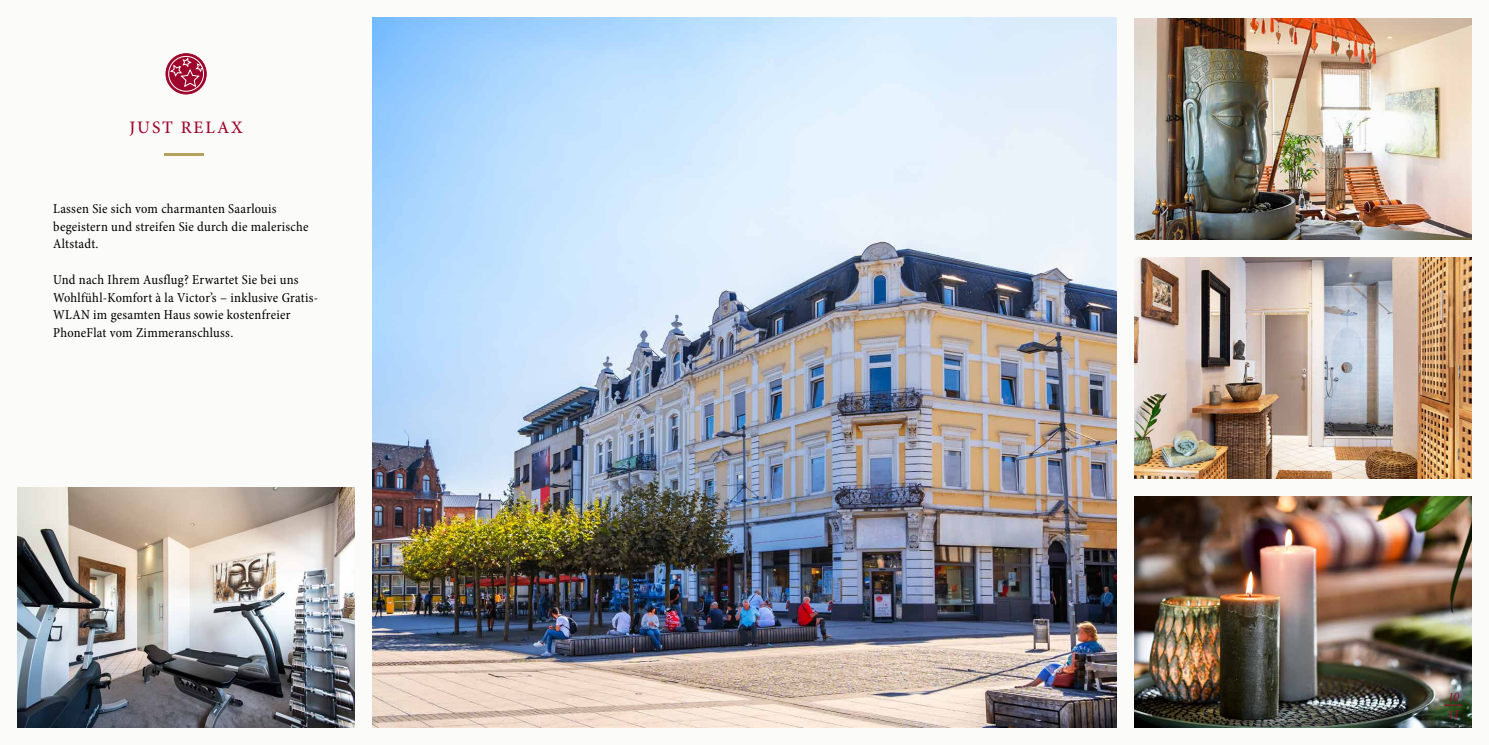
<style>
.page{position:relative;width:1489px;height:745px;background:#fff}
.page>*{position:absolute;margin:0;border:0;box-sizing:border-box;transform-origin:0 0}
.t1{font:500 17.5px "Minion Pro";letter-spacing:.11em;color:#9e052c}
.t2{font:condensed 13.75px/17.8px "Minion Pro";letter-spacing:.015em;color:#000}
.t3{font:italic condensed 13.12px/17.8px "Minion Pro";color:#9e052c}
</style>
<div class="page">
<div style="left:0;top:0;width:1488px;height:744px;background:#fbfbfa"></div>
<img style="left:372px;top:18px;width:744px;height:708px">
<img style="left:1134px;top:18px;width:336px;height:221px">
<img style="left:1134px;top:257px;width:336px;height:221px">
<hr style="left:164px;top:153px;width:40px;height:3px;background:#b7a05e">
<svg style="left:166px;top:54px;width:40px;height:40px"></svg>
<div style="left:165px;top:53px;width:42px;height:41px;border:1px solid #9e052c;border-radius:50%"></div>
<svg style="left:169px;top:56px;width:34px;height:35px"></svg>
<svg style="left:169px;top:57px;width:34px;height:31px"></svg>
<div style="left:168px;top:56px;width:36px;height:36px;border:1px solid #fff;border-radius:50%"></div>
<img style="left:1134px;top:496px;width:336px;height:230px">
<img style="left:18px;top:487px;width:336px;height:240px">
<svg style="left:1444px;top:704px;width:17px;height:1px"></svg>
<p class="t1" style="left:129px;top:115px;width:115px">JUST RELAX</p>
<p class="t2" style="left:53px;top:200px;width:257px">Lassen Sie sich vom charmanten Saarlouis begeistern und streifen Sie durch die malerische<br>Altstadt.</p>
<p class="t2" style="left:53px;top:270px;width:267px">Und nach Ihrem Ausflug? Erwartet Sie bei uns Wohlfühl-Komfort à la Victor’s – inklusive Gratis-WLAN im gesamten Haus sowie kostenfreier PhoneFlat vom Zimmeranschluss.</p>
<p class="t3" style="left:1447px;top:687px;width:13px">10<br>11</p>
</div>
